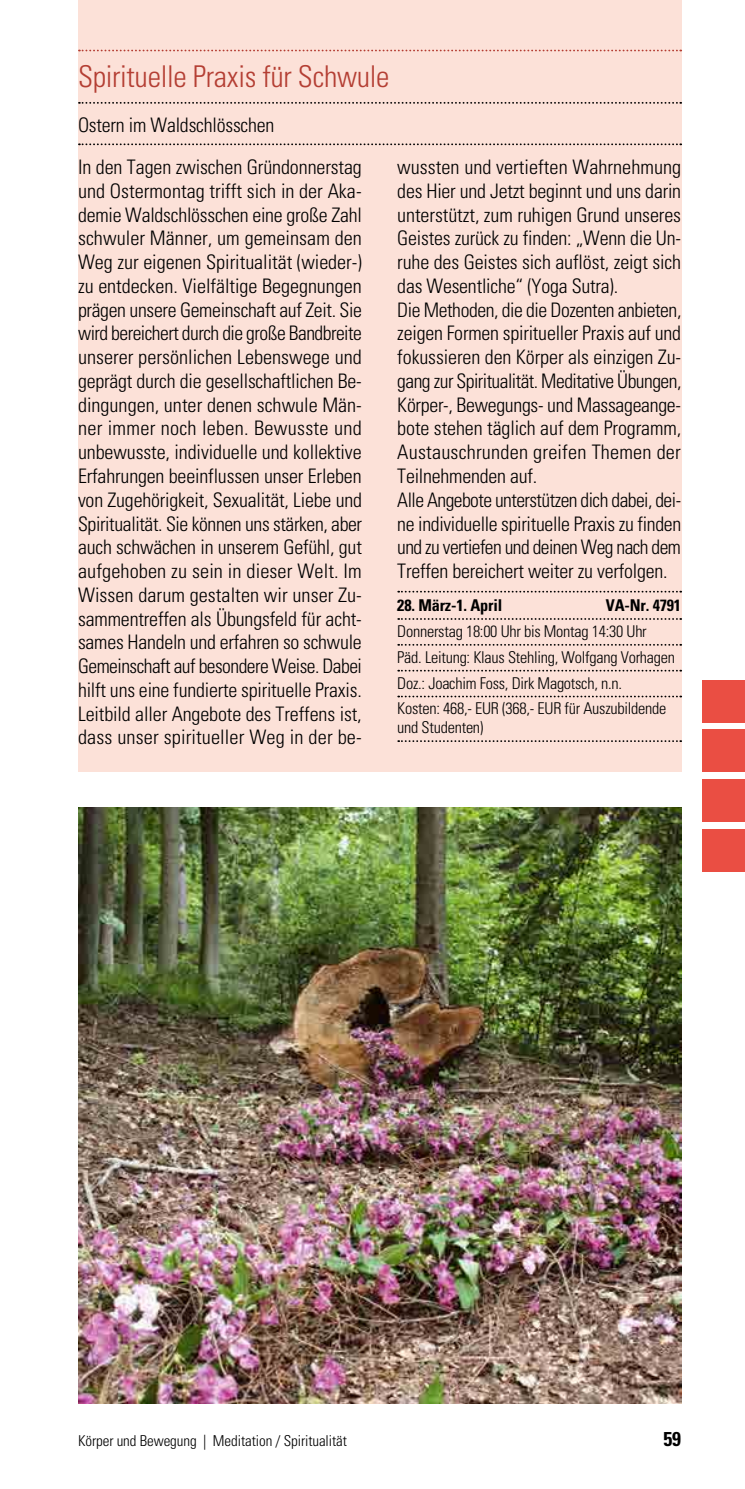
<style>
.page{position:relative;width:745px;height:1489px;background:#fff}
.page>*{position:absolute;margin:0;border:0;box-sizing:border-box;transform-origin:0 0}
.t1{font:300 condensed 30px "Univers";letter-spacing:-.01em;color:#b43e33}
.t2{font:300 condensed 20px/23.8px "Univers";letter-spacing:-.01em;color:#000}
.t3{font:700 condensed 20px "Univers";color:#000}
.t4{font:300 condensed 16.25px/25.8px "Univers";letter-spacing:-.015em;color:#000}
.t5{font:700 condensed 16.25px "Univers";letter-spacing:-.01em;color:#000}
.t6{font:300 condensed 15px "Univers";letter-spacing:-.005em;color:#000}
</style>
<div class="page">
<div style="left:702px;top:680px;width:42px;height:42px;background:#ea4e43"></div>
<div style="left:702px;top:729px;width:42px;height:43px;background:#ea4e43"></div>
<div style="left:702px;top:779px;width:42px;height:42px;background:#ea4e43"></div>
<div style="left:702px;top:828px;width:42px;height:43px;background:#ea4e43"></div>
<div style="left:78px;top:0;width:602px;height:772px;background:#fce1d8"></div>
<svg style="left:79px;top:50px;width:601px;height:1px"></svg>
<svg style="left:79px;top:102px;width:601px;height:2px"></svg>
<svg style="left:79px;top:143px;width:601px;height:2px"></svg>
<svg style="left:398px;top:590px;width:282px;height:2px"></svg>
<svg style="left:398px;top:618px;width:282px;height:2px"></svg>
<svg style="left:398px;top:644px;width:282px;height:1px"></svg>
<svg style="left:398px;top:669px;width:282px;height:2px"></svg>
<svg style="left:398px;top:695px;width:282px;height:2px"></svg>
<svg style="left:398px;top:740px;width:282px;height:2px"></svg>
<img style="left:78px;top:807px;width:602px;height:596px">
<h1 class="t1" style="left:78px;top:58px;width:313px">Spirituelle Praxis für Schwule</h1>
<p class="t2" style="left:78px;top:103px;width:285px;line-height:42.5px">Ostern im Waldschlösschen<br>In den Tagen zwischen Gründonnerstag</p>
<p class="t2" style="left:78px;top:179px;width:285px;text-align:justify">und Ostermontag trifft sich in der Aka&shy;demie Waldschlösschen eine große Zahl schwuler Männer, um gemeinsam den Weg zur eigenen Spiritualität (wieder-) zu entdecken. Vielfältige Begegnungen prägen unsere Gemeinschaft auf Zeit. Sie wird bereichert durch die große Bandbreite unserer persönlichen Lebenswege und geprägt durch die gesellschaftlichen Be&shy;dingungen, unter denen schwule Män&shy;ner immer noch leben. Bewusste und unbewusste, individuelle und kollektive Erfahrungen beeinflussen unser Erleben von Zugehörigkeit, Sexualität, Liebe und Spiritualität. Sie können uns stärken, aber auch schwächen in unserem Gefühl, gut aufgehoben zu sein in dieser Welt. Im Wissen darum gestalten wir unser Zu&shy;sammentreffen als Übungsfeld für acht&shy;sames Handeln und erfahren so schwule Gemeinschaft auf besondere Weise. Dabei hilft uns eine fundierte spirituelle Praxis.<br>Leitbild aller Angebote des Treffens ist, dass unser spiritueller Weg in der be-</p>
<p class="t2" style="left:397px;top:155px;width:285px">wussten und vertieften Wahrnehmung des Hier und Jetzt beginnt und uns darin unterstützt, zum ruhigen Grund unseres Geistes zurück zu finden: „Wenn die Un&shy;ruhe des Geistes sich auflöst, zeigt sich das Wesentliche“ (Yoga Sutra).<br>Die Methoden, die die Dozenten anbieten, zeigen Formen spiritueller Praxis auf und fokussieren den Körper als einzigen Zu&shy;gang zur Spiritualität. Meditative Übungen, Körper-, Bewegungs- und Massageange&shy;bote stehen täglich auf dem Programm, Austauschrunden greifen Themen der Teilnehmenden auf.<br>Alle Angebote unterstützen dich dabei, dei&shy;ne individuelle spirituelle Praxis zu finden und zu vertiefen und deinen Weg nach dem Treffen bereichert weiter zu verfolgen.</p>
<p class="t5" style="left:397px;top:595px;width:106px">28. März-1. April</p>
<p class="t5" style="left:605px;top:595px;width:77px">VA-Nr. 4791</p>
<p class="t4" style="left:397px;top:618px;width:279px">Donnerstag 18:00 Uhr bis Montag 14:30 Uhr Päd. Leitung: Klaus Stehling, Wolfgang Vorhagen Doz.: Joachim Foss, Dirk Magotsch, n.n.<br>Kosten: 468,- EUR (368,- EUR für Auszubildende</p>
<p class="t4" style="left:397px;top:714px;width:88px">und Studenten)</p>
<p class="t6" style="left:78px;top:1431px;width:270px">Körper und Bewegung | Meditation / Spiritualität</p>
<p class="t3" style="left:663px;top:1426px;width:19px">59</p>
</div>
